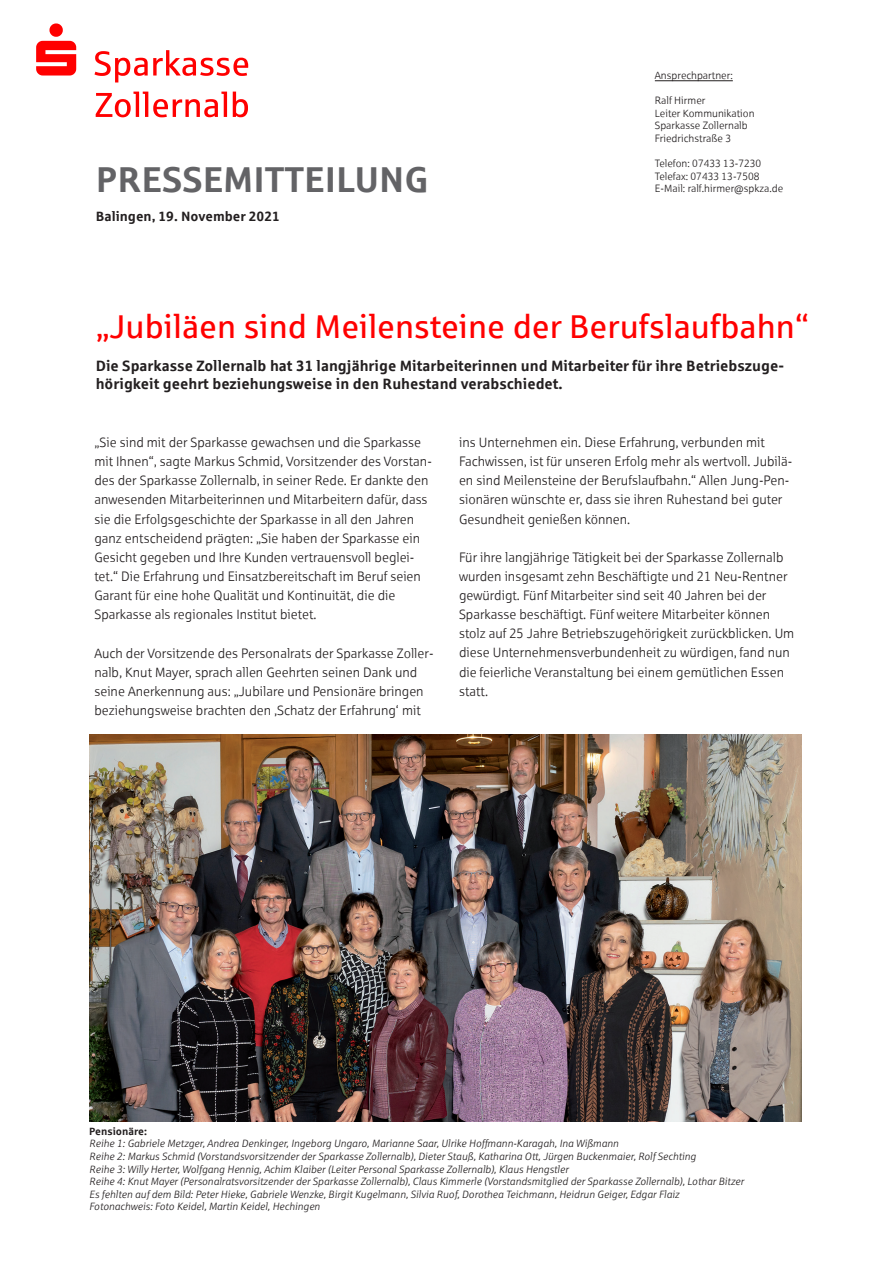
<style>
.page{position:relative;width:893px;height:1263px;background:#fff}
.page>*{position:absolute;margin:0;border:0;box-sizing:border-box;transform-origin:0 0}
.t1{font:700 36px "Sparkasse Rg";color:#636366}
.t2{font:33px "Sparkasse Rg";color:#f00}
.t3{font:700 15px/18px "Sparkasse Rg";color:#231f20}
.t4{font:13.5px/19.2px "Sparkasse Lt";color:#231f20}
.t5{font:700 13.5px "Sparkasse Rg";color:#231f20}
.t6{font:italic 10.5px/12.6px "Sparkasse Lt";color:#231f20}
.t7{font:10.5px/12.6px "Sparkasse Lt";color:#231f20}
.t8{font:700 10.5px "Sparkasse Rg";color:#231f20}
</style>
<div class="page">
<svg style="left:96px;top:92px;width:152px;height:25px"></svg>
<svg style="left:36px;top:23px;width:212px;height:59px"></svg>
<hr style="left:655px;top:80px;width:78px;height:1px;background:#231f20">
<img style="left:89px;top:734px;width:713px;height:387px">
<h1 class="t1" style="left:96px;top:156px;width:334px">PRESSEMITTEILUNG</h1>
<p class="t5" style="left:96px;top:207px;width:186px">Balingen, 19. November 2021</p>
<p class="t7" style="left:655px;top:69px;width:79px">Ansprechpartner:</p>
<p class="t7" style="left:655px;top:94px;width:101px">Ralf Hirmer<br>Leiter Kommunikation<br>Sparkasse Zollernalb<br>Friedrichstraße 3</p>
<p class="t7" style="left:655px;top:157px;width:130px">Telefon: 07433 13-7230<br>Telefax: 07433 13-7508<br>E-Mail: ralf.hirmer@spkza.de</p>
<h2 class="t2" style="left:96px;top:306px;width:715px">„Jubiläen sind Meilensteine der Berufslaufbahn“</h2>
<p class="t3" style="left:96px;top:356px;width:690px">Die Sparkasse Zollernalb hat 31 langjährige Mitarbeiterinnen und Mitarbeiter für ihre Betriebszuge&shy;hörigkeit geehrt beziehungsweise in den Ruhestand verabschiedet.</p>
<p class="t4" style="left:94px;top:432px;width:339px">„Sie sind mit der Sparkasse gewachsen und die Sparkasse mit Ihnen“, sagte Markus Schmid, Vorsitzender des Vorstan&shy;des der Sparkasse Zollernalb, in seiner Rede. Er dankte den anwesenden Mitarbeiterinnen und Mitarbeitern dafür, dass sie die Erfolgsgeschichte der Sparkasse in all den Jahren ganz entscheidend prägten: „Sie haben der Sparkasse ein Gesicht gegeben und Ihre Kunden vertrauensvoll beglei&shy;tet.“ Die Erfahrung und Einsatzbereitschaft im Beruf seien Garant für eine hohe Qualität und Kontinuität, die die Sparkasse als regionales Institut bietet.</p>
<p class="t4" style="left:94px;top:643px;width:341px">Auch der Vorsitzende des Personalrats der Sparkasse Zoller&shy;nalb, Knut Mayer, sprach allen Geehrten seinen Dank und seine Anerkennung aus: „Jubilare und Pensionäre bringen beziehungsweise brachten den ‚Schatz der Erfahrung‘ mit</p>
<p class="t4" style="left:459px;top:432px;width:335px">ins Unternehmen ein. Diese Erfahrung, verbunden mit Fachwissen, ist für unseren Erfolg mehr als wertvoll. Jubilä&shy;en sind Meilensteine der Berufslaufbahn.“ Allen Jung-Pen&shy;sionären wünschte er, dass sie ihren Ruhestand bei guter Gesundheit genießen können.</p>
<p class="t4" style="left:459px;top:547px;width:337px">Für ihre langjährige Tätigkeit bei der Sparkasse Zollernalb wurden insgesamt zehn Beschäftigte und 21 Neu-Rentner gewürdigt. Fünf Mitarbeiter sind seit 40 Jahren bei der Sparkasse beschäftigt. Fünf weitere Mitarbeiter können stolz auf 25 Jahre Betriebszugehörigkeit zurückblicken. Um diese Unternehmensverbundenheit zu würdigen, fand nun die feierliche Veranstaltung bei einem gemütlichen Essen statt.</p>
<p class="t8" style="left:89px;top:1124px;width:59px">Pensionäre:</p>
<p class="t6" style="left:89px;top:1137px;width:656px">Reihe 1: Gabriele Metzger, Andrea Denkinger, Ingeborg Ungaro, Marianne Saar, Ulrike Hoffmann-Karagah, Ina Wißmann<br>Reihe 2: Markus Schmid (Vorstandsvorsitzender der Sparkasse Zollernalb), Dieter Stauß, Katharina Ott, Jürgen Buckenmaier, Rolf Sechting<br>Reihe 3: Willy Herter, Wolfgang Hennig, Achim Klaiber (Leiter Personal Sparkasse Zollernalb), Klaus Hengstler<br>Reihe 4: Knut Mayer (Personalratsvorsitzender der Sparkasse Zollernalb), Claus Kimmerle (Vorstandsmitglied der Sparkasse Zollernalb), Lothar Bitzer Es fehlten auf dem Bild: Peter Hieke, Gabriele Wenzke, Birgit Kugelmann, Silvia Ruof, Dorothea Teichmann, Heidrun Geiger, Edgar Flaiz Fotonachweis: Foto Keidel, Martin Keidel, Hechingen</p>
</div>
